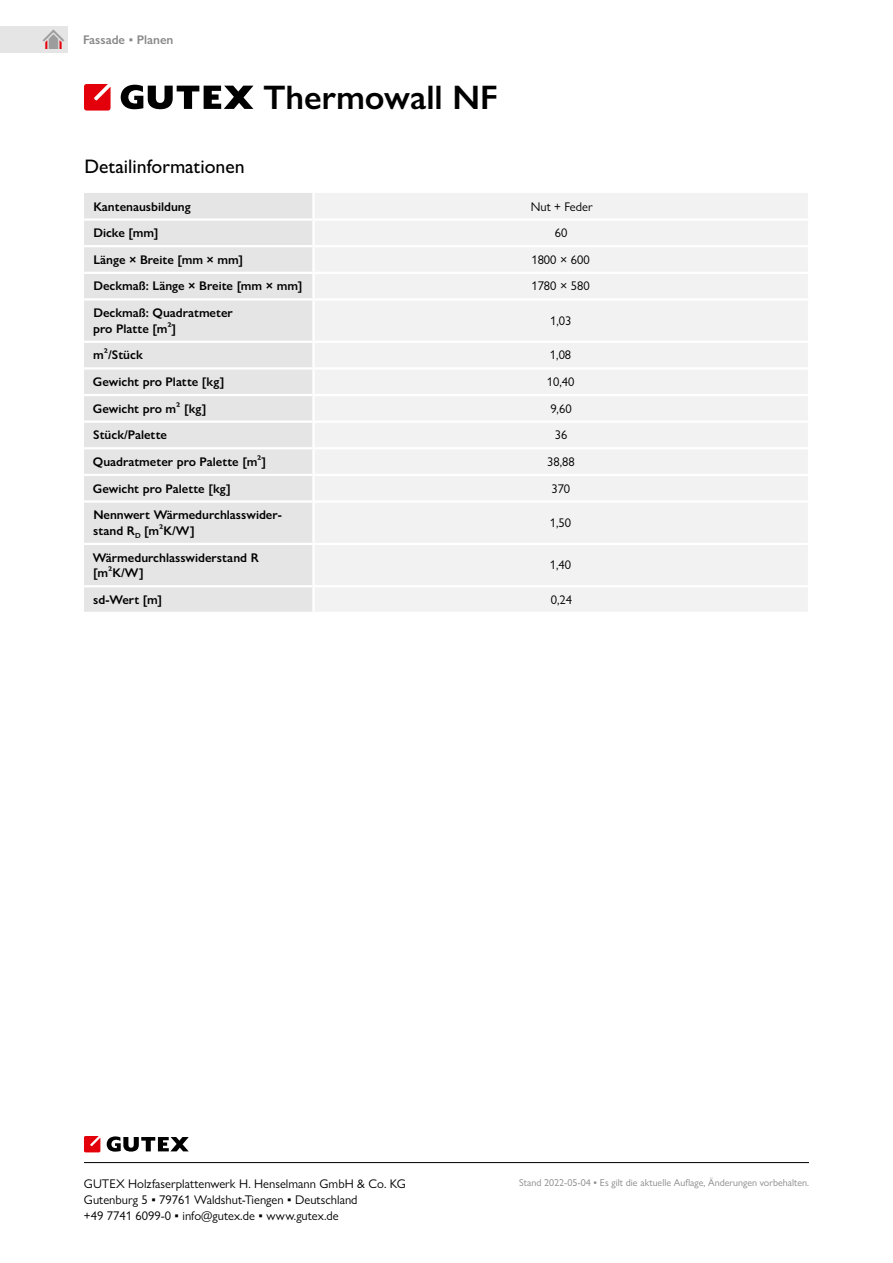
<style>
.page{position:relative;width:893px;height:1263px;background:#fff}
.page>*{position:absolute;margin:0;border:0;box-sizing:border-box;transform-origin:0 0}
._2_Titel-Produktname{font:600 34.2px "Gill Sans Nova";color:#000}
._2_Titel-3{font:500 19.65px "Gill Sans Nova";color:#000}
._4_Tabelle-Body-Herv{font:600 12.6px/15.8px "Gill Sans Nova";color:#000}
._4_Tabelle-Body{font:12.6px/15.8px "Gill Sans Nova";color:#000}
._0_Cluster{font:600 12.6px "Gill Sans Nova";color:#888988}
.t1{font:10.05px "Gill Sans Nova";color:#888988}
.s1{color:#9c9c9d}
</style>
<div class="page">
<div style="left:0;top:27px;width:68px;height:26px;background:#e5e5e5"></div>
<div style="left:84px;top:193px;width:228px;height:419px;background:#e5e5e5"></div>
<div style="left:315px;top:193px;width:493px;height:418px;background:#f2f2f2"></div>
<hr style="left:84px;top:218px;width:229px;height:3px;background:#fff">
<hr style="left:313px;top:218px;width:497px;height:3px;background:#fff">
<hr style="left:84px;top:245px;width:229px;height:2px;background:#fff">
<hr style="left:313px;top:245px;width:497px;height:2px;background:#fff">
<hr style="left:84px;top:272px;width:229px;height:2px;background:#fff">
<hr style="left:313px;top:272px;width:497px;height:2px;background:#fff">
<hr style="left:84px;top:298px;width:229px;height:3px;background:#fff">
<hr style="left:313px;top:298px;width:497px;height:3px;background:#fff">
<hr style="left:84px;top:341px;width:229px;height:2px;background:#fff">
<hr style="left:313px;top:341px;width:497px;height:2px;background:#fff">
<hr style="left:84px;top:367px;width:229px;height:2px;background:#fff">
<hr style="left:313px;top:367px;width:497px;height:2px;background:#fff">
<hr style="left:84px;top:394px;width:229px;height:2px;background:#fff">
<hr style="left:313px;top:394px;width:497px;height:2px;background:#fff">
<hr style="left:84px;top:420px;width:229px;height:3px;background:#fff">
<hr style="left:313px;top:420px;width:497px;height:3px;background:#fff">
<hr style="left:84px;top:447px;width:229px;height:2px;background:#fff">
<hr style="left:313px;top:447px;width:497px;height:2px;background:#fff">
<hr style="left:84px;top:474px;width:229px;height:2px;background:#fff">
<hr style="left:313px;top:474px;width:497px;height:2px;background:#fff">
<hr style="left:84px;top:500px;width:229px;height:3px;background:#fff">
<hr style="left:313px;top:500px;width:497px;height:3px;background:#fff">
<hr style="left:84px;top:543px;width:229px;height:2px;background:#fff">
<hr style="left:313px;top:543px;width:497px;height:2px;background:#fff">
<hr style="left:84px;top:585px;width:229px;height:2px;background:#fff">
<hr style="left:313px;top:585px;width:497px;height:2px;background:#fff">
<svg style="left:121px;top:85px;width:132px;height:24px"></svg>
<svg style="left:84px;top:84px;width:27px;height:27px"></svg>
<svg style="left:107px;top:1136px;width:82px;height:15px"></svg>
<svg style="left:84px;top:1136px;width:16px;height:16px"></svg>
<hr style="left:84px;top:1162px;width:725px;height:1px;background:#000">
<p class="_0_Cluster" style="left:41px;top:32px;width:134px"><span class="s1">▲▲</span> Fassade ▪ Planen</p>
<p class="_2_Titel-Produktname" style="left:264px;top:76px;width:236px">Thermowall NF</p>
<p class="_2_Titel-3" style="left:84px;top:155px;width:162px">Detailinformationen</p>
<p class="_4_Tabelle-Body-Herv" style="left:93px;top:198px;width:99px">Kantenausbildung</p>
<p class="_4_Tabelle-Body" style="left:531px;top:198px;width:64px">Nut + Feder</p>
<p class="_4_Tabelle-Body-Herv" style="left:93px;top:225px;width:67px">Dicke [mm]</p>
<p class="_4_Tabelle-Body" style="left:555px;top:225px;width:14px">60</p>
<p class="_4_Tabelle-Body-Herv" style="left:93px;top:252px;width:151px">Länge × Breite [mm × mm]</p>
<p class="_4_Tabelle-Body" style="left:531px;top:252px;width:60px">1800 × 600</p>
<p class="_4_Tabelle-Body-Herv" style="left:93px;top:278px;width:211px">Deckmaß: Länge × Breite [mm × mm]</p>
<p class="_4_Tabelle-Body" style="left:531px;top:278px;width:60px">1780 × 580</p>
<p class="_4_Tabelle-Body-Herv" style="left:93px;top:305px;width:141px">Deckmaß: Quadratmeter</p>
<p class="_4_Tabelle-Body-Herv" style="left:93px;top:321px;width:84px">pro Platte [m²]</p>
<p class="_4_Tabelle-Body" style="left:550px;top:313px;width:23px">1,03</p>
<p class="_4_Tabelle-Body-Herv" style="left:93px;top:347px;width:51px">m²/Stück</p>
<p class="_4_Tabelle-Body" style="left:550px;top:347px;width:23px">1,08</p>
<p class="_4_Tabelle-Body-Herv" style="left:93px;top:374px;width:133px">Gewicht pro Platte [kg]</p>
<p class="_4_Tabelle-Body" style="left:547px;top:374px;width:29px">10,40</p>
<p class="_4_Tabelle-Body-Herv" style="left:93px;top:400px;width:115px">Gewicht pro m² [kg]</p>
<p class="_4_Tabelle-Body" style="left:550px;top:400px;width:23px">9,60</p>
<p class="_4_Tabelle-Body-Herv" style="left:93px;top:427px;width:75px">Stück/Palette</p>
<p class="_4_Tabelle-Body" style="left:555px;top:427px;width:14px">36</p>
<p class="_4_Tabelle-Body-Herv" style="left:93px;top:454px;width:175px">Quadratmeter pro Palette [m²]</p>
<p class="_4_Tabelle-Body" style="left:547px;top:454px;width:29px">38,88</p>
<p class="_4_Tabelle-Body-Herv" style="left:93px;top:480px;width:139px">Gewicht pro Palette [kg]</p>
<p class="_4_Tabelle-Body" style="left:551px;top:480px;width:20px">370</p>
<p class="_4_Tabelle-Body-Herv" style="left:93px;top:507px;width:191px">Nennwert Wärmedurchlasswider&shy;stand R<sub>D</sub> [m²K/W]</p>
<p class="_4_Tabelle-Body" style="left:550px;top:515px;width:23px">1,50</p>
<p class="_4_Tabelle-Body-Herv" style="left:93px;top:549px;width:168px">Wärmedurchlasswiderstand R [m²K/W]</p>
<p class="_4_Tabelle-Body" style="left:550px;top:557px;width:23px">1,40</p>
<p class="_4_Tabelle-Body-Herv" style="left:93px;top:592px;width:71px">sd-Wert [m]</p>
<p class="_4_Tabelle-Body" style="left:551px;top:592px;width:23px">0,24</p>
<p class="_4_Tabelle-Body" style="left:84px;top:1176px;width:323px">GUTEX Holzfaserplattenwerk H. Henselmann GmbH &amp; Co. KG<br>Gutenburg 5 ▪ 79761 Waldshut-Tiengen ▪ Deutschland<br>+49 7741 6099-0 ▪ info@gutex.de ▪ www.gutex.de</p>
<p class="t1" style="left:519px;top:1177px;width:291px">Stand 2022-05-04 ▪ Es gilt die aktuelle Auflage, Änderungen vorbehalten.</p>
</div>
